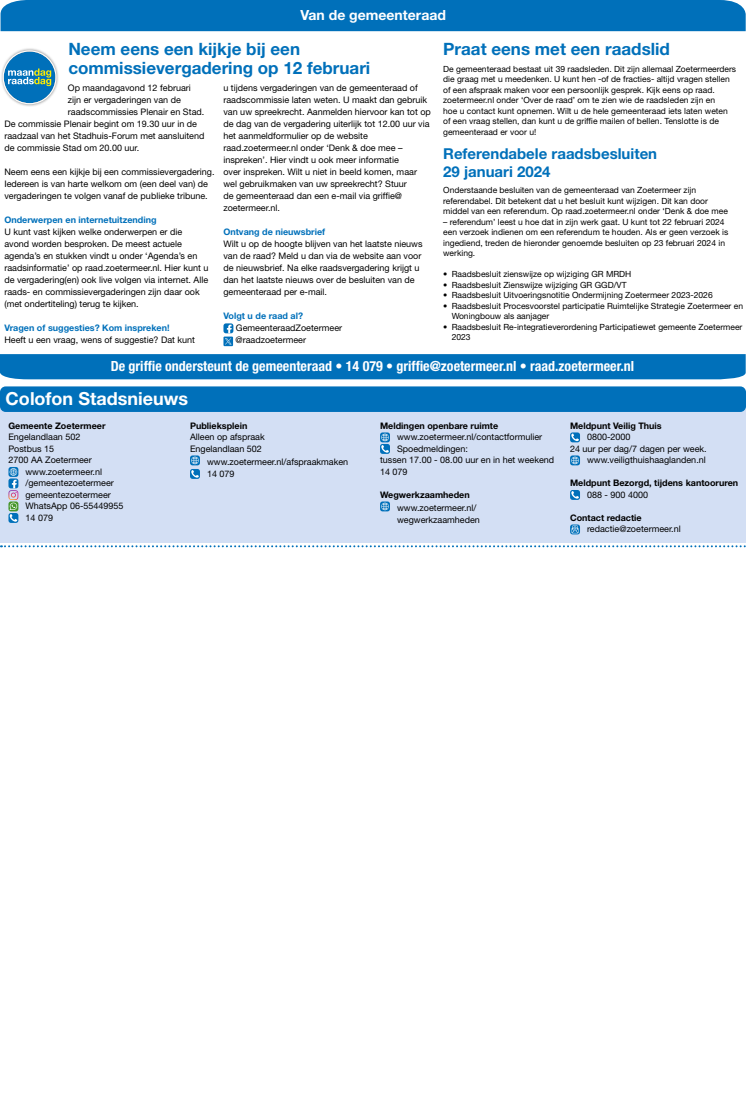
<style>
.page{position:relative;width:746px;height:1106px;background:#fff}
.page>*{position:absolute;margin:0;border:0;box-sizing:border-box;transform-origin:0 0}
.t1{font:700 18px "Helvetica Neue LT Std";color:#fff}
.t2{font:700 17px/19px "Helvetica Neue LT Std";color:#0070ba}
.t3{font:700 15px/18px "Helvetica Neue LT Std";color:#0070ba}
.t4{font:700 condensed 14px "Helvetica Neue LT Std";color:#fff}
.t5{font:700 14px "Helvetica Neue LT Std";color:#fff}
.t6{font:9px/12px "Helvetica Neue LT Std";color:#000}
.t7{font:700 9px "Helvetica Neue LT Std";color:#000}
.t8{font:700 9px "Helvetica Neue LT Std";color:#0070ba}
.t9{font:8.5px/10.5px "Helvetica Neue LT Std";color:#000}
</style>
<div class="page">
<div style="left:0;top:354px;width:745px;height:25px;background:#0070ba"></div>
<div style="left:1px;top:0;width:744px;height:31px;background:#0070ba"></div>
<div style="left:0;top:398px;width:746px;height:144px;background:#d3dff4"></div>
<div style="left:0;top:386px;width:746px;height:26px;background:#0070ba;border-radius:6px"></div>
<svg style="left:8px;top:513px;width:10px;height:10px"></svg>
<svg style="left:8px;top:468px;width:10px;height:53px"></svg>
<svg style="left:190px;top:455px;width:10px;height:10px"></svg>
<svg style="left:191px;top:456px;width:8px;height:8px"></svg>
<svg style="left:190px;top:469px;width:10px;height:10px"></svg>
<svg style="left:191px;top:470px;width:8px;height:7px"></svg>
<svg style="left:380px;top:432px;width:10px;height:10px"></svg>
<svg style="left:380px;top:444px;width:10px;height:10px"></svg>
<svg style="left:381px;top:433px;width:8px;height:19px"></svg>
<svg style="left:380px;top:501px;width:10px;height:10px"></svg>
<svg style="left:381px;top:502px;width:8px;height:8px"></svg>
<svg style="left:570px;top:432px;width:10px;height:10px"></svg>
<svg style="left:571px;top:433px;width:8px;height:8px"></svg>
<svg style="left:570px;top:455px;width:10px;height:10px"></svg>
<svg style="left:570px;top:456px;width:9px;height:8px"></svg>
<svg style="left:570px;top:490px;width:10px;height:10px"></svg>
<svg style="left:571px;top:491px;width:8px;height:7px"></svg>
<svg style="left:570px;top:524px;width:10px;height:10px"></svg>
<svg style="left:571px;top:525px;width:7px;height:8px"></svg>
<svg style="left:223px;top:323px;width:10px;height:10px"></svg>
<svg style="left:223px;top:336px;width:10px;height:10px"></svg>
<svg style="left:225px;top:325px;width:7px;height:19px"></svg>
<div style="left:0;top:48px;width:59px;height:59px;background:#000;opacity:.4"></div>
<div style="left:4px;top:51px;width:51px;height:52px;background:#0070ba;border-radius:50%"></div>
<svg style="left:8px;top:68px;width:43px;height:18px"></svg>
<div style="left:3px;top:50px;width:54px;height:54px;border:1px solid #fff;border-radius:50%"></div>
<svg style="left:1px;top:545px;width:745px;height:2px"></svg>
<h3 class="t5" style="left:300px;top:6px;width:147px">Van de gemeenteraad</h3>
<h2 class="t2" style="left:68px;top:39px;width:303px">Neem eens een kijkje bij een commissievergadering op 12 februari</h2>
<p class="t6" style="left:68px;top:82px;width:124px">Op maandagavond 12 februari</p>
<p class="t6" style="left:68px;top:94px;width:114px">zijn er vergaderingen van de</p>
<p class="t6" style="left:68px;top:106px;width:138px">raadscommissies Plenair en Stad.</p>
<p class="t6" style="left:4px;top:118px;width:194px">De commissie Plenair begint om 19.30 uur in de</p>
<p class="t6" style="left:4px;top:130px;width:201px">raadzaal van het Stadhuis-Forum met aansluitend</p>
<p class="t6" style="left:4px;top:142px;width:136px">de commissie Stad om 20.00 uur.</p>
<p class="t6" style="left:4px;top:166px;width:211px">Neem eens een kijkje bij een commissievergadering.<br>Iedereen is van harte welkom om (een deel van) de vergaderingen te volgen vanaf de publieke tribune.</p>
<p class="t8" style="left:4px;top:214px;width:153px">Onderwerpen en internetuitzending</p>
<p class="t6" style="left:4px;top:226px;width:205px">U kunt vast kijken welke onderwerpen er die avond worden besproken. De meest actuele agenda’s en stukken vindt u onder ‘Agenda’s en raadsinformatie’ op raad.zoetermeer.nl. Hier kunt u de vergadering(en) ook live volgen via internet. Alle raads- en commissievergaderingen zijn daar ook (met ondertiteling) terug te kijken.</p>
<p class="t8" style="left:4px;top:322px;width:166px">Vragen of suggesties? Kom inspreken!</p>
<p class="t6" style="left:4px;top:334px;width:192px">Heeft u een vraag, wens of suggestie? Dat kunt</p>
<p class="t6" style="left:223px;top:82px;width:209px">u tijdens vergaderingen van de gemeenteraad of raadscommissie laten weten. U maakt dan gebruik van uw spreekrecht. Aanmelden hiervoor kan tot op de dag van de vergadering uiterlijk tot 12.00 uur via het aanmeldformulier op de website raad.zoetermeer.nl onder ‘Denk &amp; doe mee – inspreken’. Hier vindt u ook meer informatie<br>over inspreken. Wilt u niet in beeld komen, maar wel gebruikmaken van uw spreekrecht? Stuur<br>de gemeenteraad dan een e-mail via griffie@ zoetermeer.nl.</p>
<p class="t8" style="left:223px;top:226px;width:103px">Ontvang de nieuwsbrief</p>
<p class="t6" style="left:223px;top:238px;width:201px">Wilt u op de hoogte blijven van het laatste nieuws van de raad? Meld u dan via de website aan voor de nieuwsbrief. Na elke raadsvergadering krijgt u dan het laatste nieuws over de besluiten van de gemeenteraad per e-mail.</p>
<p class="t8" style="left:223px;top:310px;width:81px">Volgt u de raad al?</p>
<p class="t6" style="left:235px;top:322px;width:108px">GemeenteraadZoetermeer @raadzoetermeer</p>
<h2 class="t2" style="left:443px;top:39px;width:228px">Praat eens met een raadslid</h2>
<p class="t9" style="left:443px;top:63px;width:294px">De gemeenteraad bestaat uit 39 raadsleden. Dit zijn allemaal Zoetermeerders die graag met u meedenken. U kunt hen -of de fracties- altijd vragen stellen of een afspraak maken voor een persoonlijk gesprek. Kijk eens op raad. zoetermeer.nl onder ‘Over de raad’ om te zien wie de raadsleden zijn en<br>hoe u contact kunt opnemen. Wilt u de hele gemeenteraad iets laten weten of een vraag stellen, dan kunt u de griffie mailen of bellen. Tenslotte is de gemeenteraad er voor u!</p>
<h3 class="t3" style="left:443px;top:144px;width:215px">Referendabele raadsbesluiten<br>29 januari 2024</h3>
<p class="t9" style="left:443px;top:185px;width:286px">Onderstaande besluiten van de gemeenteraad van Zoetermeer zijn referendabel. Dit betekent dat u het besluit kunt wijzigen. Dit kan door middel van een referendum. Op raad.zoetermeer.nl onder ‘Denk &amp; doe mee</p>
<p class="t9" style="left:443px;top:216px;width:286px">– referendum’ leest u hoe dat in zijn werk gaat. U kunt tot 22 februari 2024 een verzoek indienen om een referendum te houden. Als er geen verzoek is ingediend, treden de hieronder genoemde besluiten op 23 februari 2024 in werking.</p>
<p class="t9" style="left:443px;top:269px;width:190px">• Raadsbesluit zienswijze op wijziging GR MRDH</p>
<p class="t9" style="left:443px;top:279px;width:185px">• Raadsbesluit Zienswijze wijziging GR GGD/VT</p>
<p class="t9" style="left:443px;top:290px;width:271px">• Raadsbesluit Uitvoeringsnotitie Ondermijning Zoetermeer 2023-2026</p>
<p class="t9" style="left:451px;top:300px;width:293px;text-indent:-9px">• Raadsbesluit Procesvoorstel participatie Ruimtelijke Strategie Zoetermeer en<br>Woningbouw als aanjager</p>
<p class="t9" style="left:451px;top:321px;width:292px;text-indent:-9px">• Raadsbesluit Re-integratieverordening Participatiewet gemeente Zoetermeer<br>2023</p>
<h3 class="t4" style="left:111px;top:357px;width:524px">De griffie ondersteunt de gemeenteraad • 14 079 • griffie@zoetermeer.nl • raad.zoetermeer.nl</h3>
<h1 class="t1" style="left:6px;top:387px;width:184px">Colofon Stadsnieuws</h1>
<p class="t7" style="left:8px;top:420px;width:98px">Gemeente Zoetermeer</p>
<p class="t6" style="left:8px;top:431px;width:73px">Engelandlaan 502</p>
<p class="t6" style="left:8px;top:442px;width:47px">Postbus 15</p>
<p class="t6" style="left:8px;top:454px;width:85px">2700 AA Zoetermeer</p>
<p class="t6" style="left:25px;top:465px;width:78px">www.zoetermeer.nl</p>
<p class="t6" style="left:25px;top:477px;width:90px">/gemeentezoetermeer</p>
<p class="t6" style="left:25px;top:488px;width:87px">gemeentezoetermeer</p>
<p class="t6" style="left:25px;top:500px;width:100px">WhatsApp 06-55449955</p>
<p class="t6" style="left:25px;top:511px;width:29px">14 079</p>
<p class="t7" style="left:190px;top:420px;width:59px">Publieksplein</p>
<p class="t6" style="left:190px;top:431px;width:76px;line-height:11.5px">Alleen op afspraak<br>Engelandlaan 502</p>
<p class="t6" style="left:207px;top:456px;width:143px;line-height:11.5px">www.zoetermeer.nl/afspraakmaken<br>14 079</p>
<p class="t7" style="left:380px;top:420px;width:120px">Meldingen openbare ruimte</p>
<p class="t6" style="left:397px;top:431px;width:147px">www.zoetermeer.nl/contactformulier</p>
<p class="t6" style="left:397px;top:442px;width:72px">Spoedmeldingen:</p>
<p class="t6" style="left:380px;top:454px;width:176px">tussen 17.00 - 08.00 uur en in het weekend</p>
<p class="t6" style="left:380px;top:465px;width:29px">14 079</p>
<p class="t7" style="left:380px;top:489px;width:91px">Wegwerkzaamheden</p>
<p class="t6" style="left:397px;top:502px;width:84px;line-height:11.5px">www.zoetermeer.nl/ wegwerkzaamheden</p>
<p class="t7" style="left:570px;top:420px;width:93px">Meldpunt Veilig Thuis</p>
<p class="t6" style="left:587px;top:431px;width:45px">0800-2000</p>
<p class="t6" style="left:570px;top:442px;width:138px">24 uur per dag/7 dagen per week.</p>
<p class="t6" style="left:587px;top:454px;width:120px">www.veiligthuishaaglanden.nl</p>
<p class="t7" style="left:570px;top:477px;width:170px">Meldpunt Bezorgd, tijdens kantooruren</p>
<p class="t6" style="left:587px;top:488px;width:63px">088 - 900 4000</p>
<p class="t7" style="left:570px;top:512px;width:73px">Contact redactie</p>
<p class="t6" style="left:587px;top:523px;width:95px">redactie@zoetermeer.nl</p>
</div>
